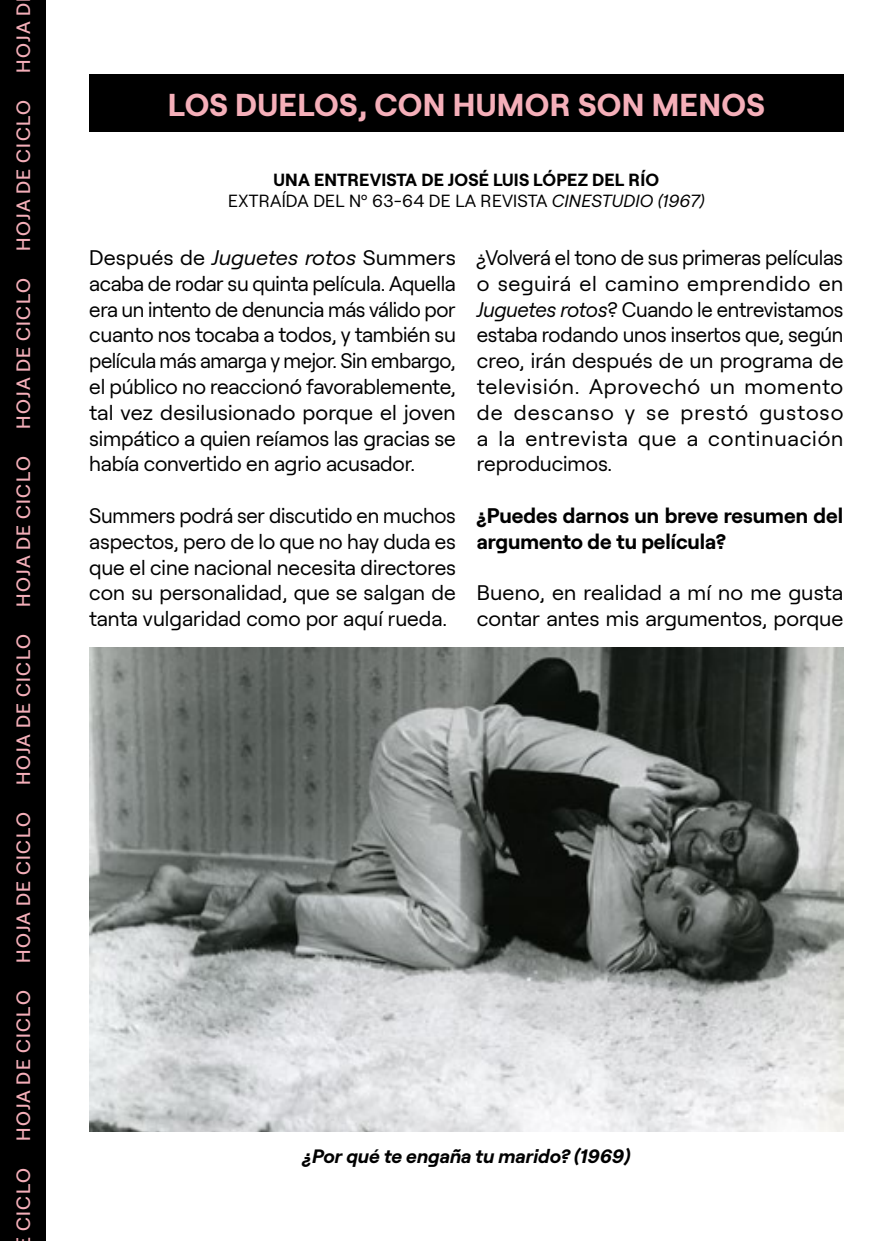
<style>
.page{position:relative;width:893px;height:1241px;background:#fff}
.page>*{position:absolute;margin:0;border:0;box-sizing:border-box;transform-origin:0 0}
.t1{font:700 31.5px "Roobert";letter-spacing:.01em;color:#f5afb9}
.t2{font:21px/25.7px "Roobert";color:#000;text-align:justify}
.t3{font:700 21px/25.7px "Roobert";color:#000}
.t4{font:500 19.25px "Roobert";letter-spacing:.08em;color:#f5afb9}
.INDICE_nivel1_NUEVO{font:italic 700 19.25px "Roobert";color:#000}
.t5{font:17.5px "Roobert";letter-spacing:.01em;color:#000}
.t6{font:700 17.5px "Roobert";letter-spacing:.01em;color:#000}
.s1{font-style:italic}
</style>
<div class="page">
<div style="left:0;top:0;width:45px;height:1240px;background:#000"></div>
<div style="left:89px;top:74px;width:754px;height:57px;background:#000"></div>
<img style="left:89px;top:647px;width:754px;height:483px">
<p class="t4" style="left:9px;top:73px;width:71px;rotate:-90deg">HOJA D</p>
<p class="t4" style="left:9px;top:250px;width:152px;rotate:-90deg">HOJA DE CICLO</p>
<p class="t4" style="left:9px;top:428px;width:152px;rotate:-90deg">HOJA DE CICLO</p>
<p class="t4" style="left:9px;top:606px;width:152px;rotate:-90deg">HOJA DE CICLO</p>
<p class="t4" style="left:9px;top:784px;width:152px;rotate:-90deg">HOJA DE CICLO</p>
<p class="t4" style="left:9px;top:962px;width:152px;rotate:-90deg">HOJA DE CICLO</p>
<p class="t4" style="left:9px;top:1140px;width:152px;rotate:-90deg">HOJA DE CICLO</p>
<p class="t4" style="left:9px;top:1231px;width:65px;rotate:-90deg">CICLO</p>
<p class="t1" style="left:168px;top:80px;width:598px">LOS DUELOS, CON HUMOR SON MENOS</p>
<p class="t6" style="left:274px;top:166px;width:387px">UNA ENTREVISTA DE JOSÉ LUIS LÓPEZ DEL RÍO</p>
<p class="t5" style="left:228px;top:188px;width:478px">EXTRAÍDA DEL Nº 63-64 DE LA REVISTA <span class="s1">CINESTUDIO (1967)</span></p>
<p class="t2" style="left:89px;top:243px;width:368px">Después de <span class="s1">Juguetes rotos</span> Summers acaba de rodar su quinta película. Aquella era un intento de denuncia más válido por cuanto nos tocaba a todos, y también su película más amarga y mejor. Sin embargo, el público no reaccionó favorablemente, tal vez desilusionado porque el joven simpático a quien reíamos las gracias se había convertido en agrio acusador.</p>
<p class="t2" style="left:89px;top:501px;width:368px">Summers podrá ser discutido en muchos aspectos, pero de lo que no hay duda es que el cine nacional necesita directores con su personalidad, que se salgan de tanta vulgaridad como por aquí rueda.</p>
<p class="t2" style="left:477px;top:243px;width:368px">¿Volverá el tono de sus primeras películas o seguirá el camino emprendido en <span class="s1">Juguetes rotos</span>? Cuando le entrevistamos estaba rodando unos insertos que, según creo, irán después de un programa de televisión. Aprovechó un momento de descanso y se prestó gustoso a la entrevista que a continuación reproducimos.</p>
<p class="t3" style="left:477px;top:501px;width:368px">¿Puedes darnos un breve resumen del argumento de tu película?</p>
<p class="t2" style="left:477px;top:578px;width:368px">Bueno, en realidad a mí no me gusta contar antes mis argumentos, porque</p>
<p class="INDICE_nivel1_NUEVO" style="left:302px;top:1141px;width:329px">¿Por qué te engaña tu marido? (1969)</p>
</div>
